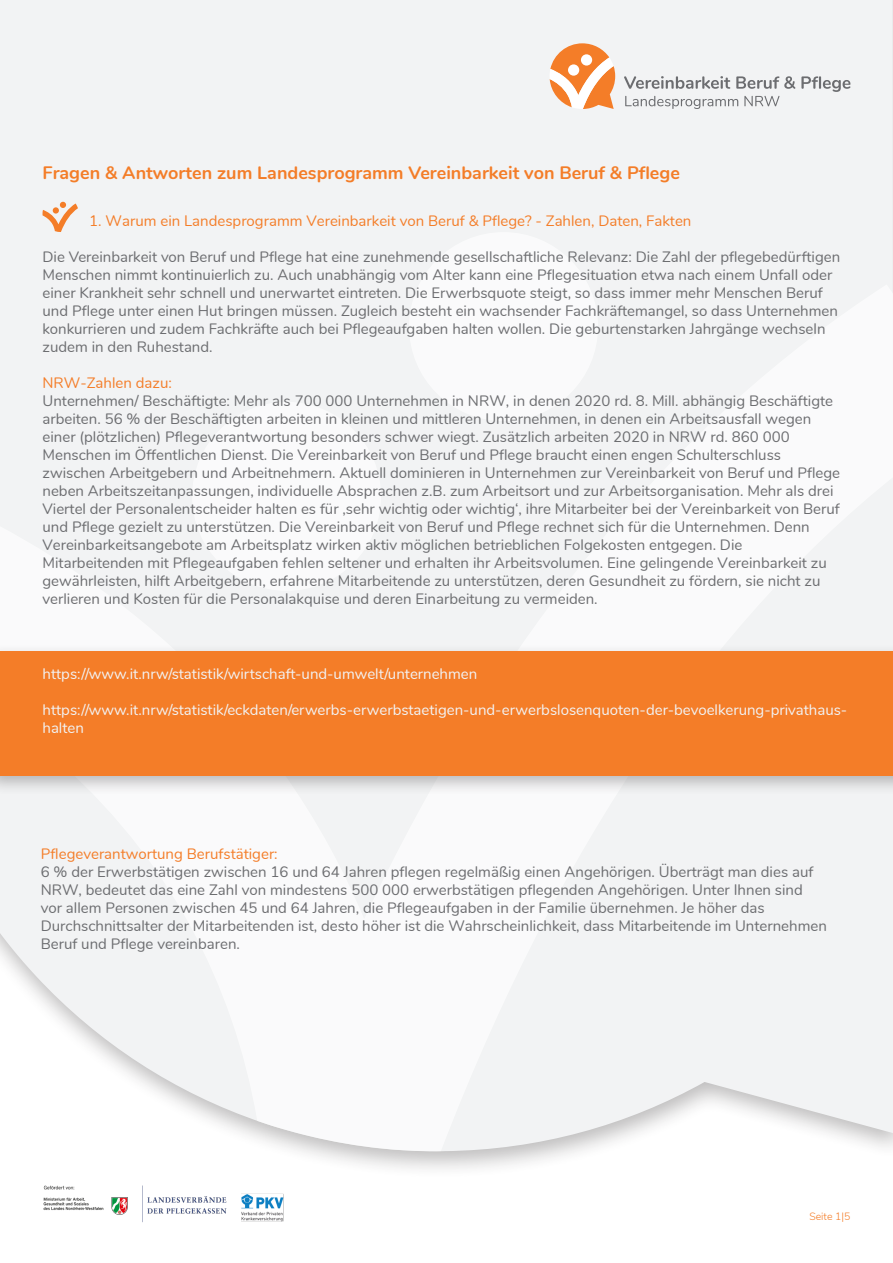
<style>
.page{position:relative;width:893px;height:1263px;background:#fff}
.page>*{position:absolute;margin:0;border:0;box-sizing:border-box;transform-origin:0 0}
.t1{font:700 18px "Nunito";color:#f47d28}
.t2{font:15px/18px "Nunito";color:#6c6d70}
.t3{font:15px/18px "Nunito";color:#f2f3f4}
.t4{font:15px "Nunito";color:#f47d28}
.t5{font:300 10.5px "Nunito";color:#f47d28}
.s1{font-style:inherit}
.s2{color:#f47d28}
</style>
<div class="page">
<div style="left:0;top:0;width:893px;height:1179px;background:#231f20;opacity:.3"></div>
<div style="left:0;top:0;width:893px;height:284px;background:#f2f3f4"></div>
<div style="left:409px;top:232px;width:189px;height:189px;background:#fff;border-radius:50%"></div>
<div style="left:0;top:284px;width:893px;height:867px;background:#f2f3f4"></div>
<svg style="left:550px;top:43px;width:65px;height:66px"></svg>
<svg style="left:624px;top:76px;width:106px;height:13px"></svg>
<svg style="left:736px;top:76px;width:59px;height:13px"></svg>
<svg style="left:801px;top:76px;width:49px;height:16px"></svg>
<svg style="left:625px;top:96px;width:113px;height:13px"></svg>
<svg style="left:744px;top:96px;width:35px;height:10px"></svg>
<img style="left:35px;top:1178px;width:263px;height:45px">
<div style="left:0;top:643px;width:893px;height:153px;background:#231f20;opacity:.3"></div>
<div style="left:0;top:651px;width:893px;height:125px;background:#f47d28"></div>
<svg style="left:43px;top:202px;width:35px;height:30px"></svg>
<p class="t1" style="left:43px;top:159px;width:639px">Fragen &amp; Antworten zum Landesprogramm Vereinbarkeit von Beruf <span class="s1">&amp;</span> Pflege</p>
<p class="t4" style="left:89px;top:209px;width:604px">1. Warum ein Landesprogramm Vereinbarkeit von Beruf &amp; Pflege<span class="s1">?</span> - Zahlen, Daten<span class="s1">,</span> Fakten</p>
<p class="t2" style="left:43px;top:246px;width:799px">Die Vereinbarkeit von Beruf und Pflege hat eine zunehmende gesellschaftliche Relevanz: Die Zahl der pflegebedürftigen Menschen nimmt kontinuierlich zu. Auch unabhängig vom Alter kann eine Pflegesituation etwa nach einem Unfall oder einer Krankheit sehr schnell und unerwartet eintreten. Die Erwerbsquote steigt, so dass immer mehr Menschen Beruf und Pflege unter einen Hut bringen müssen. Zugleich besteht ein wachsender Fachkräftemangel, so dass Unternehmen konkurrieren und zudem Fachkräfte auch bei Pflegeaufgaben halten wollen. Die geburtenstarken Jahrgänge wechseln zudem in den Ruhestand.</p>
<p class="t2" style="left:43px;top:372px;width:799px"><span class="s2">NRW-Zahlen dazu:<br></span>Unternehmen/ Beschäftigte: Mehr als 700 000 Unternehmen in NRW, in denen 2020 rd. 8. Mill. abhängig Beschäftigte arbeiten. 56 <span class="s1">%</span> der Beschäftigten arbeiten in kleinen und mittleren Unternehmen, in denen ein Arbeitsausfall wegen einer (plötzlichen) Pflegeverantwortung besonders schwer wiegt. Zusätzlich arbeiten 2020 in NRW rd. 860 000<br>Menschen im Öffentlichen Dienst. Die Vereinbarkeit von Beruf und Pflege braucht einen engen Schulterschluss zwischen Arbeitgebern und Arbeitnehmern. Aktuell dominieren in Unternehmen zur Vereinbarkeit von Beruf und Pflege neben Arbeitszeitanpassungen, individuelle Absprachen z.B. zum Arbeitsort und zur Arbeitsorganisation. Mehr als drei Viertel der Personalentscheider halten es für ‚sehr wichtig oder wichtig‘, ihre Mitarbeiter bei der Vereinbarkeit von Beruf und Pflege gezielt zu unterstützen. Die Vereinbarkeit von Beruf und Pflege rechnet sich für die Unternehmen. Denn Vereinbarkeitsangebote am Arbeitsplatz wirken aktiv möglichen betrieblichen Folgekosten entgegen. Die Mitarbeitenden mit Pflegeaufgaben fehlen seltener und erhalten ihr Arbeitsvolumen. Eine gelingende Vereinbarkeit zu gewährleisten, hilft Arbeitgebern, erfahrene Mitarbeitende zu unterstützen, deren Gesundheit zu fördern, sie nicht zu verlieren und Kosten für die Personalakquise und deren Einarbeitung zu vermeiden.</p>
<p class="t3" style="left:43px;top:663px;width:436px">https://www.it.nrw/statistik/wirtschaft-und-umwelt/unternehmen</p>
<p class="t3" style="left:43px;top:699px;width:806px">https://www.it.nrw/statistik/eckdaten/erwerbs-erwerbstaetigen-und-erwerbslosenquoten-der-bevoelkerung-privathaus&shy;halten</p>
<p class="t2" style="left:41px;top:844px;width:788px"><span class="s2">Pflegeverantwortung Berufstätiger:<br></span>6 % der Erwerbstätigen zwischen 16 und 64 Jahren pflegen regelmäßig einen Angehörigen. Überträgt man dies auf NRW, bedeutet das eine Zahl von mindestens 500 000 erwerbstätigen pflegenden Angehörigen. Unter Ihnen sind vor allem Personen zwischen 45 und 64 Jahren, die Pflegeaufgaben in der Familie übernehmen. Je höher das Durchschnittsalter der Mitarbeitenden ist, desto höher ist die Wahrscheinlichkeit, dass Mitarbeitende im Unternehmen Beruf und Pflege vereinbaren.</p>
<p class="t5" style="left:809px;top:1209px;width:43px">Seite 1|5</p>
</div>
